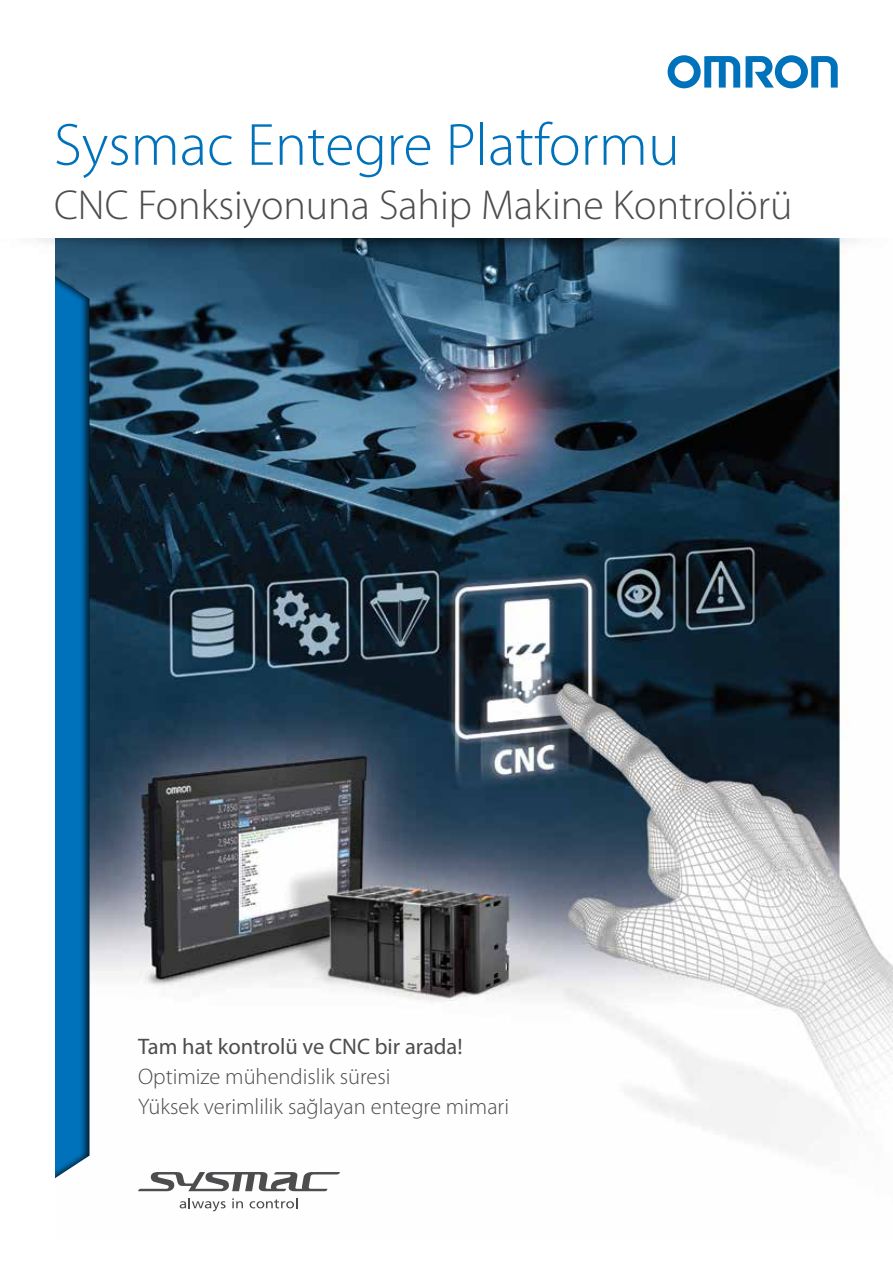
<style>
.page{position:relative;width:893px;height:1263px;background:#fff}
.page>*{position:absolute;margin:0;border:0;box-sizing:border-box;transform-origin:0 0}
.t1{font:300 60px "Myriad Pro";color:#0072bc}
.t2{font:300 42px "Myriad Pro";color:#4d4d4f}
.t3{font:300 22.5px/30px "Myriad Pro";color:#4d4d4f}
.t4{font:22.5px "Myriad Pro";color:#4d4d4f}
</style>
<div class="page">
<img style="left:90px;top:276px;width:803px;height:936px">
<div style="left:55px;top:253px;width:35px;height:949px;background:#000;opacity:.75"></div>
<img style="left:38px;top:238px;width:813px;height:38px">
<svg style="left:668px;top:55px;width:72px;height:33px"></svg>
<svg style="left:746px;top:55px;width:92px;height:33px"></svg>
<svg style="left:138px;top:1172px;width:202px;height:19px"></svg>
<svg style="left:180px;top:1198px;width:46px;height:13px"></svg>
<svg style="left:232px;top:1198px;width:11px;height:10px"></svg>
<svg style="left:250px;top:1198px;width:48px;height:10px"></svg>
<h1 class="t1" style="left:54px;top:112px;width:627px">Sysmac Entegre Platformu</h1>
<h2 class="t2" style="left:54px;top:182px;width:740px">CNC Fonksiyonuna Sahip Makine Kontrolörü</h2>
<p class="t4" style="left:138px;top:1032px;width:326px">Tam hat kontrolü ve CNC bir arada!</p>
<p class="t3" style="left:138px;top:1062px;width:372px">Optimize mühendislik süresi<br>Yüksek verimlilik sağlayan entegre mimari</p>
</div>
